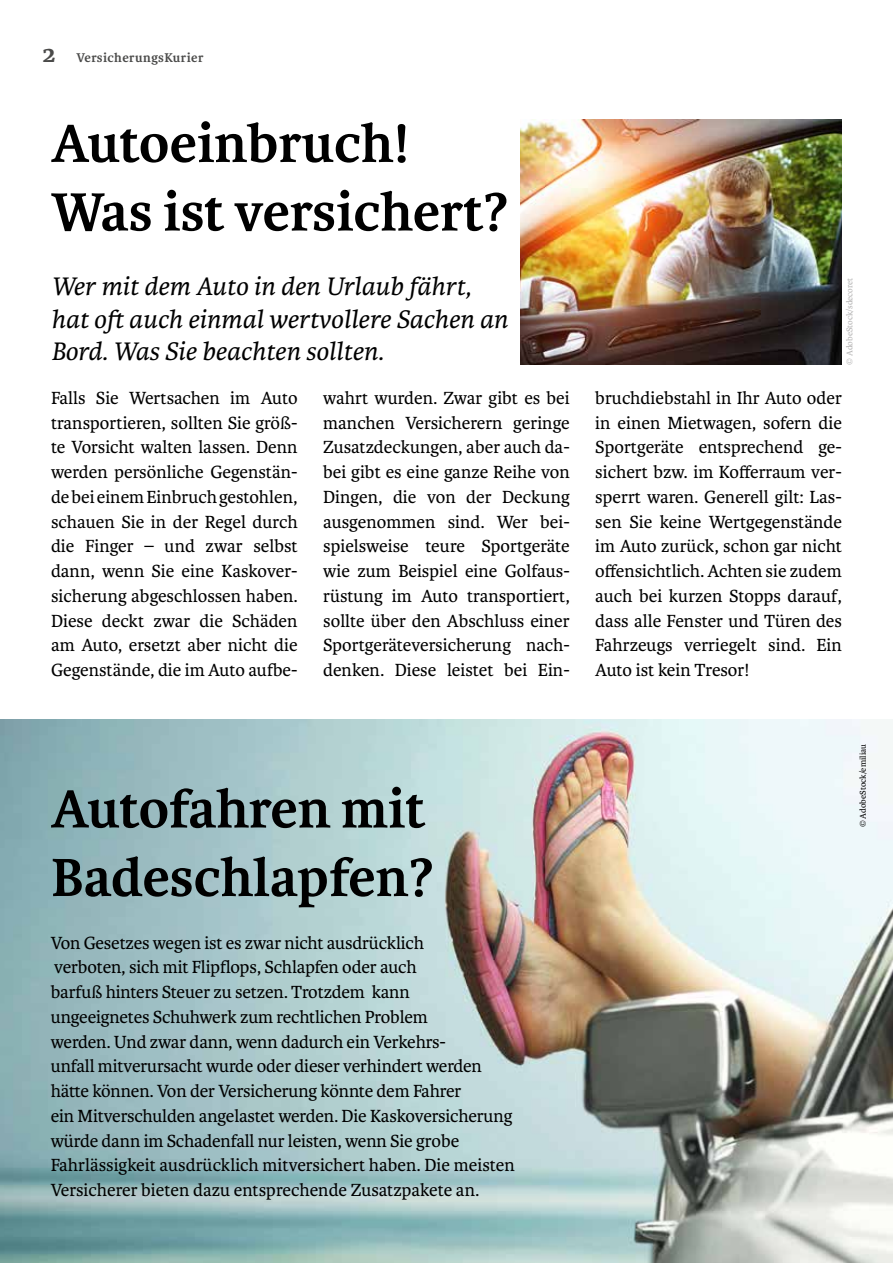
<style>
.page{position:relative;width:893px;height:1263px;background:#fff}
.page>*{position:absolute;margin:0;border:0;box-sizing:border-box;transform-origin:0 0}
.t1{font:700 57.15px/68.6px "Karmina";color:#000}
.t2{font:italic 27px/32.4px "Karmina";color:#000}
.t3{font:18.75px/24.8px "Karmina";letter-spacing:-.01em;color:#000;text-align:justify}
.t4{font:700 13.5px "Karmina";letter-spacing:.03em;color:#4a4a49}
.t5{font:9px "Karmina";color:#b3b2b2}
.t6{font:9px "Karmina";color:#000}
.s1{font-size:25.5px}
</style>
<div class="page">
<img style="left:0;top:719px;width:893px;height:544px">
<img style="left:521px;top:119px;width:321px;height:246px">
<p class="t4" style="left:43px;top:50px;width:163px"><span class="s1">2</span> VersicherungsKurier</p>
<h1 class="t1" style="left:51px;top:110px;width:459px">Autoeinbruch!<br>Was ist versichert?</h1>
<h2 class="t2" style="left:51px;top:271px;width:458px">Wer mit dem Auto in den Urlaub fährt, hat oft auch einmal wertvollere Sachen an<br>Bord. Was Sie beachten sollten.</h2>
<p class="t5" style="left:845px;top:365px;width:88px;rotate:-90deg">© AdobeStock/sdecoret</p>
<p class="t3" style="left:51px;top:386px;width:248px">Falls Sie Wertsachen im Auto transportieren, sollten Sie größ&shy;te Vorsicht walten lassen. Denn werden persönliche Gegenstän&shy;de bei einem Einbruch gestohlen, schauen Sie in der Regel durch die Finger – und zwar selbst dann, wenn Sie eine Kaskover&shy;sicherung abgeschlossen haben.<br>Diese deckt zwar die Schäden am Auto, ersetzt aber nicht die Gegenstände, die im Auto aufbe-</p>
<p class="t3" style="left:323px;top:386px;width:248px">wahrt wurden. Zwar gibt es bei manchen Versicherern geringe Zusatzdeckungen, aber auch da&shy;bei gibt es eine ganze Reihe von Dingen, die von der Deckung ausgenommen sind. Wer bei&shy;spielsweise teure Sportgeräte wie zum Beispiel eine Golfaus&shy;rüstung im Auto transportiert, sollte über den Abschluss einer Sportgeräteversicherung nach&shy;denken. Diese leistet bei Ein-</p>
<p class="t3" style="left:595px;top:386px;width:248px">bruchdiebstahl in Ihr Auto oder in einen Mietwagen, sofern die Sportgeräte entsprechend ge&shy;sichert bzw. im Kofferraum ver&shy;sperrt waren. Generell gilt: Las&shy;sen Sie keine Wertgegenstände im Auto zurück, schon gar nicht offensichtlich. Achten sie zudem auch bei kurzen Stopps darauf, dass alle Fenster und Türen des Fahrzeugs verriegelt sind. Ein Auto ist kein Tresor!</p>
<h1 class="t1" style="left:51px;top:776px;width:385px">Autofahren mit<br>Badeschlapfen?</h1>
<p class="t3" style="left:51px;top:930px;width:465px;text-align:left">Von Gesetzes wegen ist es zwar nicht ausdrücklich<br>verboten, sich mit Flipflops, Schlapfen oder auch<br>barfuß hinters Steuer zu setzen. Trotzdem kann<br>ungeeignetes Schuhwerk zum rechtlichen Problem<br>werden. Und zwar dann, wenn dadurch ein Verkehrs-<br>unfall mitverursacht wurde oder dieser verhindert werden hätte können. Von der Versicherung könnte dem Fahrer<br>ein Mitverschulden angelastet werden. Die Kaskoversicherung würde dann im Schadenfall nur leisten, wenn Sie grobe Fahrlässigkeit ausdrücklich mitversichert haben. Die meisten Versicherer bieten dazu entsprechende Zusatzpakete an.</p>
<p class="t6" style="left:858px;top:827px;width:84px;rotate:-90deg">© AdobeStock/emiliau</p>
</div>
